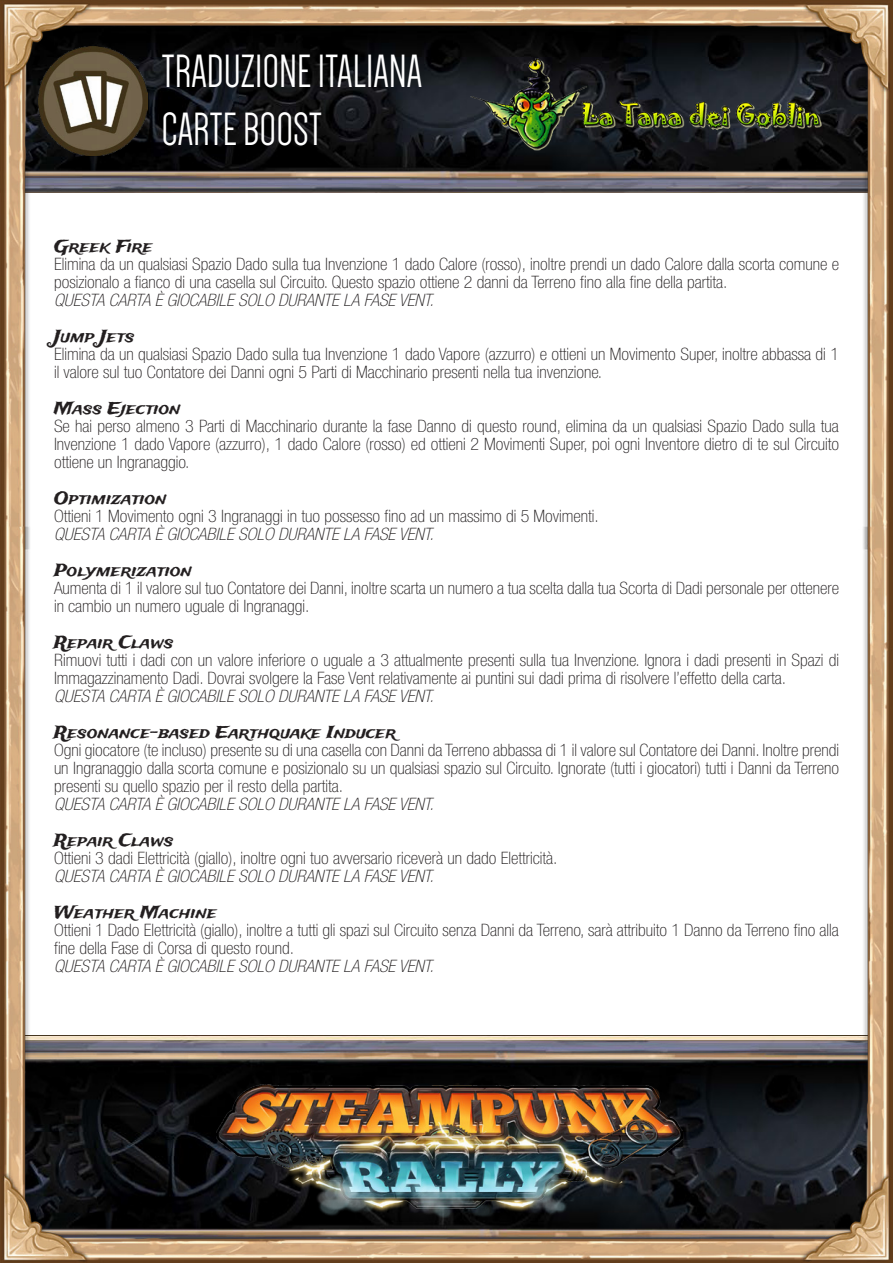
<style>
.page{position:relative;width:893px;height:1263px;background:#fff}
.page>*{position:absolute;margin:0;border:0;box-sizing:border-box;transform-origin:0 0}
.t1{font:48px/57.6px "Dense";color:#fff}
.t2{font:100 condensed 17.1px/18px "Helvetica Neue LT";color:#231f20;scale:1.05 1}
.t3{font:italic 100 condensed 17.1px "Helvetica Neue LT";color:#231f20;scale:1.05 1}
.t4{font:17.1px "Trade Winds";color:#231f20;scale:1.05 1}
</style>
<div class="page">
<img style="left:0;top:0;width:893px;height:1263px">
<img style="left:38px;top:47px;width:109px;height:109px">
<h1 class="t1" style="left:162px;top:43px;width:262px">TRADUZIONE ITALIANA<br>CARTE BOOST</h1>
<p class="t4" style="left:54px;top:235px;width:95px">Greek Fire</p>
<p class="t2" style="left:54px;top:255px;width:749px">Elimina da un qualsiasi Spazio Dado sulla tua Invenzione 1 dado Calore (rosso), inoltre prendi un dado Calore dalla scorta comune e posizionalo a fianco di una casella sul Circuito. Questo spazio ottiene 2 danni da Terreno fino alla fine della partita.</p>
<p class="t3" style="left:54px;top:290px;width:363px">QUESTA CARTA è GIOCABILE SOLO DURANTE LA FASE VENT.</p>
<p class="t4" style="left:54px;top:325px;width:78px">Jump Jets</p>
<p class="t2" style="left:54px;top:345px;width:749px">Elimina da un qualsiasi Spazio Dado sulla tua Invenzione 1 dado Vapore (azzurro) e ottieni un Movimento Super, inoltre abbassa di 1 il valore sul tuo Contatore dei Danni ogni 5 Parti di Macchinario presenti nella tua invenzione.</p>
<p class="t4" style="left:54px;top:397px;width:122px">Mass Ejection</p>
<p class="t2" style="left:54px;top:417px;width:749px;text-align:justify">Se hai perso almeno 3 Parti di Macchinario durante la fase Danno di questo round, elimina da un qualsiasi Spazio Dado sulla tua Invenzione 1 dado Vapore (azzurro), 1 dado Calore (rosso) ed ottieni 2 Movimenti Super, poi ogni Inventore dietro di te sul Circuito ottiene un Ingranaggio.</p>
<p class="t4" style="left:54px;top:487px;width:109px">Optimization</p>
<p class="t2" style="left:54px;top:507px;width:520px">Ottieni 1 Movimento ogni 3 Ingranaggi in tuo possesso fino ad un massimo di 5 Movimenti.</p>
<p class="t3" style="left:54px;top:524px;width:363px">QUESTA CARTA è GIOCABILE SOLO DURANTE LA FASE VENT.</p>
<p class="t4" style="left:54px;top:559px;width:133px">Polymerization</p>
<p class="t2" style="left:54px;top:579px;width:749px">Aumenta di 1 il valore sul tuo Contatore dei Danni, inoltre scarta un numero a tua scelta dalla tua Scorta di Dadi personale per ottenere in cambio un numero uguale di Ingranaggi.</p>
<p class="t4" style="left:54px;top:631px;width:115px">Repair Claws</p>
<p class="t2" style="left:54px;top:651px;width:749px">Rimuovi tutti i dadi con un valore inferiore o uguale a 3 attualmente presenti sulla tua Invenzione. Ignora i dadi presenti in Spazi di<br>Immagazzinamento Dadi. Dovrai svolgere la Fase Vent relativamente ai puntini sui dadi prima di risolvere l’effetto della carta.</p>
<p class="t3" style="left:54px;top:686px;width:363px">QUESTA CARTA è GIOCABILE SOLO DURANTE LA FASE VENT.</p>
<p class="t4" style="left:54px;top:721px;width:327px">Resonance-based Earthquake Inducer</p>
<p class="t2" style="left:54px;top:741px;width:749px;text-align:justify">Ogni giocatore (te incluso) presente su di una casella con Danni da Terreno abbassa di 1 il valore sul Contatore dei Danni. Inoltre prendi un Ingranaggio dalla scorta comune e posizionalo su un qualsiasi spazio sul Circuito. Ignorate (tutti i giocatori) tutti i Danni da Terreno presenti su quello spazio per il resto della partita.</p>
<p class="t3" style="left:54px;top:794px;width:363px">QUESTA CARTA è GIOCABILE SOLO DURANTE LA FASE VENT.</p>
<p class="t4" style="left:54px;top:829px;width:115px">Repair Claws</p>
<p class="t2" style="left:54px;top:849px;width:481px">Ottieni 3 dadi Elettricità (giallo), inoltre ogni tuo avversario riceverà un dado Elettricità.</p>
<p class="t3" style="left:54px;top:866px;width:363px">QUESTA CARTA è GIOCABILE SOLO DURANTE LA FASE VENT.</p>
<p class="t4" style="left:54px;top:901px;width:157px">Weather Machine</p>
<p class="t2" style="left:54px;top:921px;width:749px">Ottieni 1 Dado Elettricità (giallo), inoltre a tutti gli spazi sul Circuito senza Danni da Terreno, sarà attribuito 1 Danno da Terreno fino alla fine della Fase di Corsa di questo round.</p>
<p class="t3" style="left:54px;top:956px;width:363px">QUESTA CARTA è GIOCABILE SOLO DURANTE LA FASE VENT.</p>
</div>
